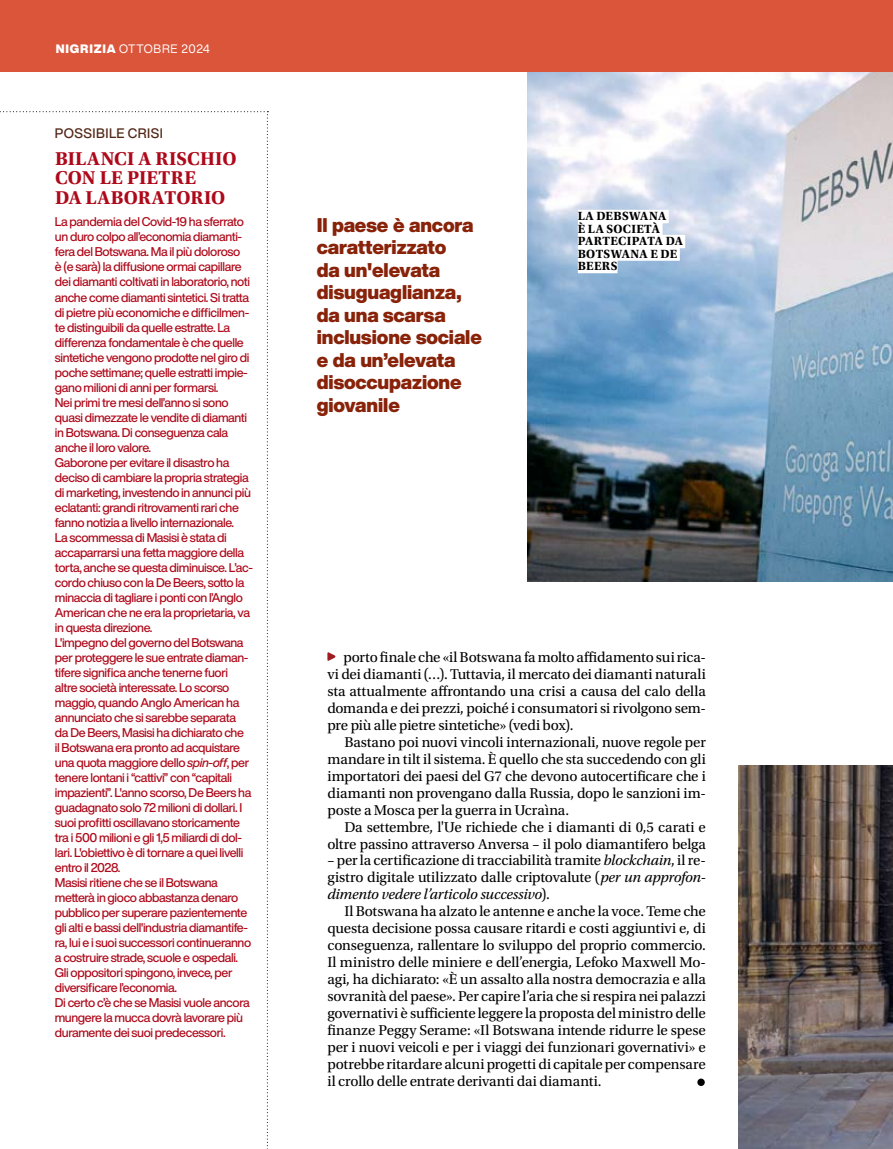
<style>
.page{position:relative;width:893px;height:1149px;background:#fff}
.page>*{position:absolute;margin:0;border:0;box-sizing:border-box;transform-origin:0 0}
.t1{font:900 19.5px/22.5px "Helvetica Now Display";letter-spacing:-.005em;color:#882209}
.t2{font:700 19.5px/19.5px "Utopia Std";letter-spacing:.01em;color:#ae091a}
.t3{font:300 16.5px "A Beckett";letter-spacing:.07em;color:#fff}
.t4{font:15px/17px "Utopia Std";letter-spacing:-.01em;color:#000;text-align:justify}
.t5{font:500 13.5px "Helvetica Now Display";letter-spacing:.035em;color:#532717}
.t6{font:500 12.45px/15px "Helvetica Now Display";letter-spacing:-.03em;color:#ae091a}
.t7{font:700 12.45px/12.5px "Utopia Std";letter-spacing:.025em;color:#000}
.t8{font:12px "Helvetica Now Display";letter-spacing:.045em;color:#fff}
.s1{font-weight:900}
.s2{font-style:italic}
</style>
<div class="page">
<div style="left:697px;top:1078px;width:8px;height:7px;background:#000;border-radius:50%"></div>
<img style="left:527px;top:71px;width:366px;height:510px">
<img style="left:739px;top:765px;width:154px;height:383px">
<div style="left:578px;top:210px;width:91px;height:13px;background:#fff"></div>
<div style="left:578px;top:222px;width:85px;height:14px;background:#fff"></div>
<div style="left:578px;top:235px;width:107px;height:13px;background:#fff"></div>
<div style="left:578px;top:247px;width:102px;height:14px;background:#fff"></div>
<div style="left:578px;top:260px;width:39px;height:13px;background:#fff"></div>
<svg style="left:327px;top:652px;width:9px;height:9px"></svg>
<div style="left:0;top:0;width:893px;height:71px;background:#db553b"></div>
<p class="t8" style="left:56px;top:40px;width:156px"><span class="s1">NIGRIZIA</span> OTTOBRE 2024</p>
<h2 class="t3" style="left:136px;top:40px;width:155px">MURAGLIA VERDE PANAFRICANA</h2>
<p class="t5" style="left:55px;top:124px;width:109px">POSSIBILE CRISI</p>
<h1 class="t2" style="left:55px;top:149px;width:183px">BILANCI A RISCHIO<br>CON LE PIETRE<br>DA LABORATORIO</h1>
<p class="t6" style="left:55px;top:214px;width:200px">La pandemia del Covid-19 ha sferrato un duro colpo all’economia diamanti&shy;fera del Botswana. Ma il più doloroso<br>è (e sarà) la diffusione ormai capillare dei diamanti coltivati in laboratorio, noti anche come diamanti sintetici. Si tratta di pietre più economiche e difficilmen&shy;te distinguibili da quelle estratte. La differenza fondamentale è che quelle sintetiche vengono prodotte nel giro di poche settimane; quelle estratti impie&shy;gano milioni di anni per formarsi.<br>Nei primi tre mesi dell’anno si sono quasi dimezzate le vendite di diamanti in Botswana. Di conseguenza cala anche il loro valore.<br>Gaborone per evitare il disastro ha deciso di cambiare la propria strategia di marketing, investendo in annunci più eclatanti: grandi ritrovamenti rari che fanno notizia a livello internazionale.<br>La scommessa di Masisi è stata di accaparrarsi una fetta maggiore della torta, anche se questa diminuisce. L’ac&shy;cordo chiuso con la De Beers, sotto la minaccia di tagliare i ponti con l’Anglo American che ne era la proprietaria, va in questa direzione.<br>L'impegno del governo del Botswana per proteggere le sue entrate diaman&shy;tifere significa anche tenerne fuori altre società interessate. Lo scorso maggio, quando Anglo American ha annunciato che si sarebbe separata<br>da De Beers, Masisi ha dichiarato che<br>il Botswana era pronto ad acquistare una quota maggiore dello <span class="s2">spin-off</span>, per tenere lontani i “cattivi” con “capitali impazienti”. L'anno scorso, De Beers ha guadagnato solo 72 milioni di dollari. I suoi profitti oscillavano storicamente tra i 500 milioni e gli 1,5 miliardi di dol&shy;lari. L'obiettivo è di tornare a quei livelli entro il 2028.<br>Masisi ritiene che se il Botswana metterà in gioco abbastanza denaro pubblico per superare pazientemente gli alti e bassi dell'industria diamantife&shy;ra, lui e i suoi successori continueranno a costruire strade, scuole e ospedali.<br>Gli oppositori spingono, invece, per diversificare l’economia.<br>Di certo c’è che se Masisi vuole ancora mungere la mucca dovrà lavorare più duramente dei suoi predecessori.</p>
<h1 class="t1" style="left:317px;top:213px;width:167px">Il paese è ancora caratterizzato<br>da un'elevata disuguaglianza, da una scarsa inclusione sociale e da un’elevata disoccupazione giovanile</h1>
<p class="t7" style="left:578px;top:210px;width:107px">LA DEBSWANA<br>È LA SOCIETÀ<br>PARTECIPATA DA<br>BOTSWANA E DE<br>BEERS</p>
<p class="t4" style="left:327px;top:648px;width:380px;text-indent:16px">porto finale che «il Botswana fa molto affidamento sui rica&shy;vi dei diamanti (…). Tuttavia, il mercato dei diamanti naturali sta attualmente affrontando una crisi a causa del calo della domanda e dei prezzi, poiché i consumatori si rivolgono sem&shy;pre più alle pietre sintetiche» (vedi box).</p>
<p class="t4" style="left:327px;top:733px;width:380px;text-indent:17px">Bastano poi nuovi vincoli internazionali, nuove regole per mandare in tilt il sistema. È quello che sta succedendo con gli importatori dei paesi del G7 che devono autocertificare che i diamanti non provengano dalla Russia, dopo le sanzioni im&shy;poste a Mosca per la guerra in Ucraìna.</p>
<p class="t4" style="left:327px;top:818px;width:380px;text-align:right">Da settembre, l'Ue richiede che i diamanti di 0,5 carati e oltre passino attraverso Anversa – il polo diamantifero belga</p>
<p class="t4" style="left:327px;top:852px;width:380px">– per la certificazione di tracciabilità tramite <span class="s2">blockchain</span>, il re&shy;gistro digitale utilizzato dalle criptovalute (<span class="s2">per un approfon&shy;dimento vedere l’articolo successivo</span>).</p>
<p class="t4" style="left:327px;top:903px;width:380px;text-indent:17px">Il Botswana ha alzato le antenne e anche la voce. Teme che questa decisione possa causare ritardi e costi aggiuntivi e, di conseguenza, rallentare lo sviluppo del proprio commercio.<br>Il ministro delle miniere e dell’energia, Lefoko Maxwell Mo&shy;agi, ha dichiarato: «È un assalto alla nostra democrazia e alla sovranità del paese». Per capire l’aria che si respira nei palazzi governativi è sufficiente leggere la proposta del ministro delle finanze Peggy Serame: «Il Botswana intende ridurre le spese per i nuovi veicoli e per i viaggi dei funzionari governativi» e potrebbe ritardare alcuni progetti di capitale per compensare il crollo delle entrate derivanti dai diamanti.</p>
</div>
